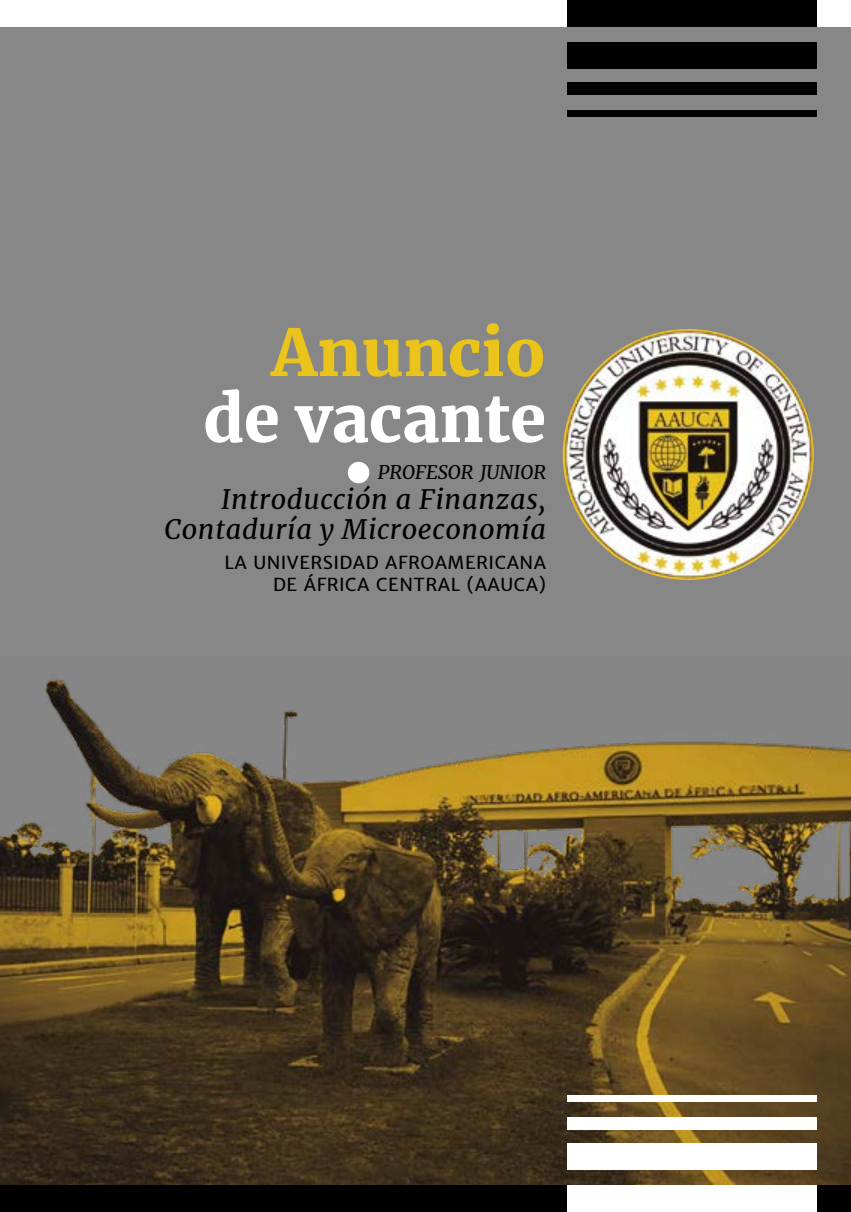
<style>
.page{position:relative;width:851px;height:1212px;background:#fff}
.page>*{position:absolute;margin:0;border:0;box-sizing:border-box;transform-origin:0 0}
.t1{font:900 64.5px "Merriweather";color:#fff}
.t2{font:900 64.5px "Merriweather";color:#eac41a}
.t3{font:italic 27px/30px "Merriweather";letter-spacing:.025em;color:#000;text-align:right}
.t4{font:italic 18.9px "Merriweather";color:#000}
.t5{font:18px/21.6px "Merriweather Sans";letter-spacing:.025em;color:#000;text-align:right}
</style>
<div class="page">
<div style="left:0;top:0;width:850px;height:1212px;background:#878787"></div>
<img style="left:0;top:679px;width:850px;height:506px">
<div style="left:0;top:0;width:850px;height:26px;background:#fff"></div>
<div style="left:567px;top:43px;width:249px;height:26px;background:#000"></div>
<div style="left:567px;top:0;width:249px;height:26px;background:#000"></div>
<div style="left:567px;top:82px;width:249px;height:13px;background:#000"></div>
<div style="left:567px;top:110px;width:249px;height:6px;background:#000"></div>
<div style="left:567px;top:1143px;width:249px;height:26px;background:#fff"></div>
<div style="left:567px;top:1117px;width:249px;height:12px;background:#fff"></div>
<div style="left:567px;top:1095px;width:249px;height:7px;background:#fff"></div>
<div style="left:0;top:1185px;width:850px;height:27px;background:#000"></div>
<div style="left:567px;top:1185px;width:249px;height:27px;background:#fff"></div>
<img style="left:562px;top:329px;width:251px;height:251px;border-radius:125px">
<div style="left:348px;top:462px;width:21px;height:21px;background:#fff;border-radius:50%"></div>
<h1 class="t2" style="left:271px;top:308px;width:276px">Anuncio</h1>
<h1 class="t1" style="left:203px;top:374px;width:344px">de vacante</h1>
<p class="t4" style="left:378px;top:460px;width:170px">PROFESOR JUNIOR</p>
<h2 class="t3" style="left:164px;top:484px;width:383px">Introducción a Finanzas,<br>Contaduría y Microeconomía</h2>
<p class="t5" style="left:224px;top:552px;width:323px">LA UNIVERSIDAD AFROAMERICANA<br>DE ÁFRICA CENTRAL (AAUCA)</p>
</div>
